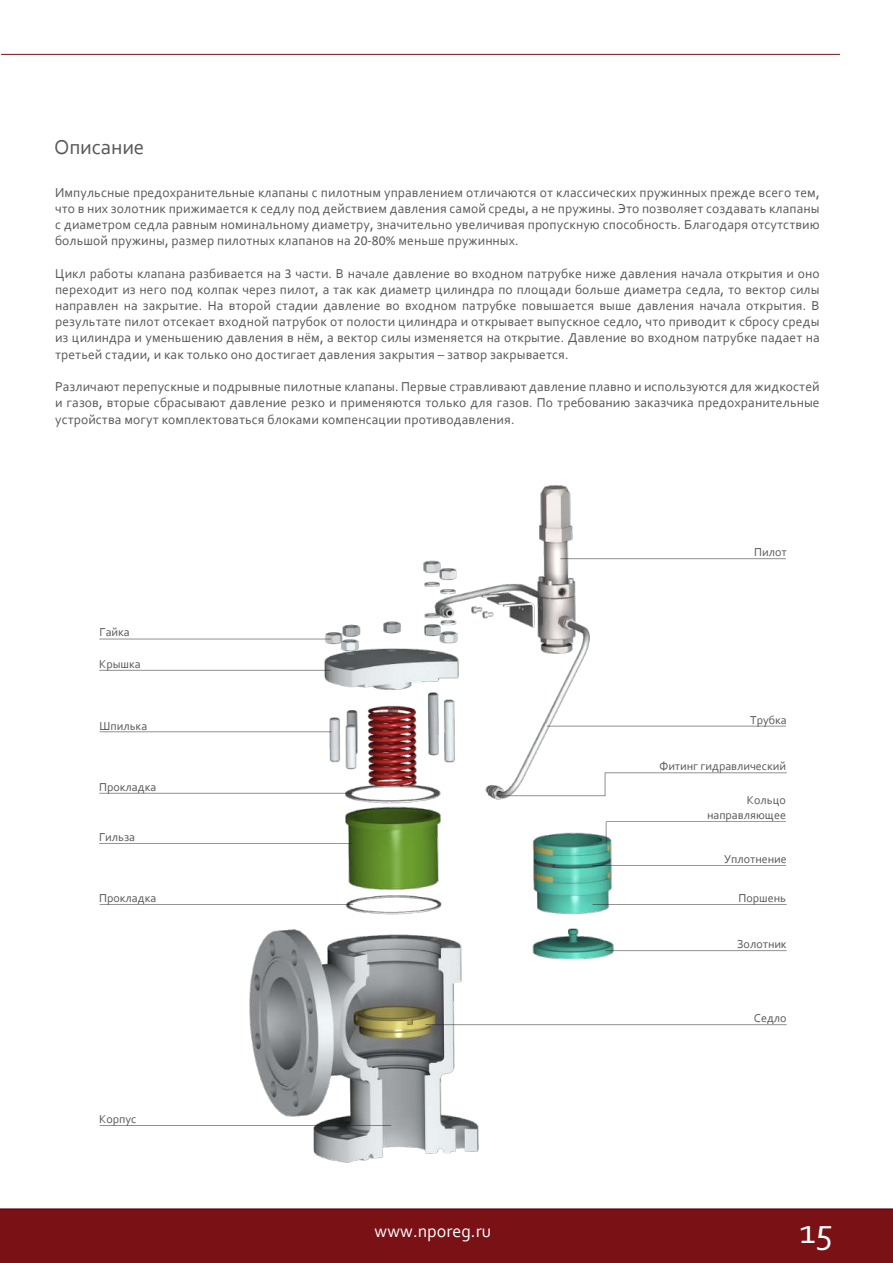
<style>
.page{position:relative;width:893px;height:1263px;background:#fff}
.page>*{position:absolute;margin:0;border:0;box-sizing:border-box;transform-origin:0 0}
.t1{font:36px "Corbel";color:#fff}
.t2{font:21px "Corbel";color:#57585a}
.t3{font:18px "Corbel";color:#fff}
.t4{font:13.5px/16.2px "Corbel";letter-spacing:.01em;color:#57585a;text-align:justify}
.t5{font:12px/14.4px "Corbel";color:#57585a;text-align:right}
.s1{font-family:"Calibri"}
</style>
<div class="page">
<div style="left:1px;top:1208px;width:892px;height:55px;background:#791115"></div>
<hr style="left:1px;top:54px;width:839px;height:1px;background:#791115">
<svg style="left:0;top:1208px;width:1px;height:55px"></svg>
<img style="left:209px;top:485px;width:450px;height:678px">
<hr style="left:100px;top:1125px;width:291px;height:1px;background:#231f20">
<hr style="left:100px;top:904px;width:253px;height:1px;background:#231f20">
<hr style="left:99px;top:793px;width:253px;height:1px;background:#231f20">
<hr style="left:99px;top:843px;width:253px;height:1px;background:#231f20">
<hr style="left:100px;top:731px;width:231px;height:1px;background:#231f20">
<hr style="left:99px;top:670px;width:232px;height:1px;background:#231f20">
<hr style="left:99px;top:639px;width:232px;height:1px;background:#231f20">
<hr style="left:425px;top:1024px;width:362px;height:1px;background:#231f20">
<hr style="left:605px;top:950px;width:182px;height:1px;background:#231f20">
<hr style="left:592px;top:904px;width:195px;height:1px;background:#231f20">
<hr style="left:592px;top:865px;width:194px;height:1px;background:#231f20">
<hr style="left:606px;top:821px;width:180px;height:1px;background:#231f20">
<svg style="left:606px;top:822px;width:1px;height:23px"></svg>
<hr style="left:495px;top:795px;width:110px;height:1px;background:#231f20">
<svg style="left:605px;top:773px;width:1px;height:23px"></svg>
<hr style="left:605px;top:772px;width:182px;height:1px;background:#231f20">
<hr style="left:547px;top:726px;width:239px;height:1px;background:#231f20">
<hr style="left:560px;top:558px;width:226px;height:1px;background:#231f20">
<h2 class="t2" style="left:54px;top:134px;width:92px">Описание</h2>
<p class="t4" style="left:55px;top:184px;width:766px">Импульсные предохранительные клапаны с пилотным управлением отличаются от классических пружинных прежде всего тем, что в них золотник прижимается к седлу под действием давления самой среды, а не пружины. Это позволяет создавать клапаны с диаметром седла равным номинальному диаметру, значительно увеличивая пропускную способность. Благодаря отсутствию большой пружины, размер пилотных клапанов на <span class="s1">20-80%</span> меньше пружинных.</p>
<p class="t4" style="left:55px;top:265px;width:766px">Цикл работы клапана разбивается на <span class="s1">3</span> части. В начале давление во входном патрубке ниже давления начала открытия и оно переходит из него под колпак через пилот, а так как диаметр цилиндра по площади больше диаметра седла, то вектор силы направлен на закрытие. На второй стадии давление во входном патрубке повышается выше давления начала открытия. В результате пилот отсекает входной патрубок от полости цилиндра и открывает выпускное седло, что приводит к сбросу среды из цилиндра и уменьшению давления в нём, а вектор силы изменяется на открытие. Давление во входном патрубке падает на третьей стадии, и как только оно достигает давления закрытия – затвор закрывается.</p>
<p class="t4" style="left:55px;top:378px;width:766px">Различают перепускные и подрывные пилотные клапаны. Первые стравливают давление плавно и используются для жидкостей и газов, вторые сбрасывают давление резко и применяются только для газов. По требованию заказчика предохранительные устройства могут комплектоваться блоками компенсации противодавления.</p>
<p class="t5" style="left:100px;top:624px;width:32px">Гайка</p>
<p class="t5" style="left:99px;top:657px;width:43px">Крышка</p>
<p class="t5" style="left:100px;top:718px;width:49px">Шпилька</p>
<p class="t5" style="left:99px;top:779px;width:59px">Прокладка</p>
<p class="t5" style="left:99px;top:830px;width:37px">Гильза</p>
<p class="t5" style="left:99px;top:891px;width:59px">Прокладка</p>
<p class="t5" style="left:99px;top:1111px;width:39px">Корпус</p>
<h3 class="t3" style="left:375px;top:1219px;width:118px">www.nporeg.ru</h3>
<p class="t5" style="left:754px;top:545px;width:34px">Пилот</p>
<p class="t5" style="left:750px;top:712px;width:38px">Трубка</p>
<p class="t5" style="left:659px;top:759px;width:128px">Фитинг гидравлический</p>
<p class="t5" style="left:707px;top:793px;width:80px">Кольцо направляющее</p>
<p class="t5" style="left:724px;top:852px;width:64px">Уплотнение</p>
<p class="t5" style="left:738px;top:891px;width:49px">Поршень</p>
<p class="t5" style="left:737px;top:937px;width:51px">Золотник</p>
<p class="t5" style="left:754px;top:1010px;width:34px">Седло</p>
<h1 class="t1" style="left:799px;top:1208px;width:35px">15</h1>
</div>
